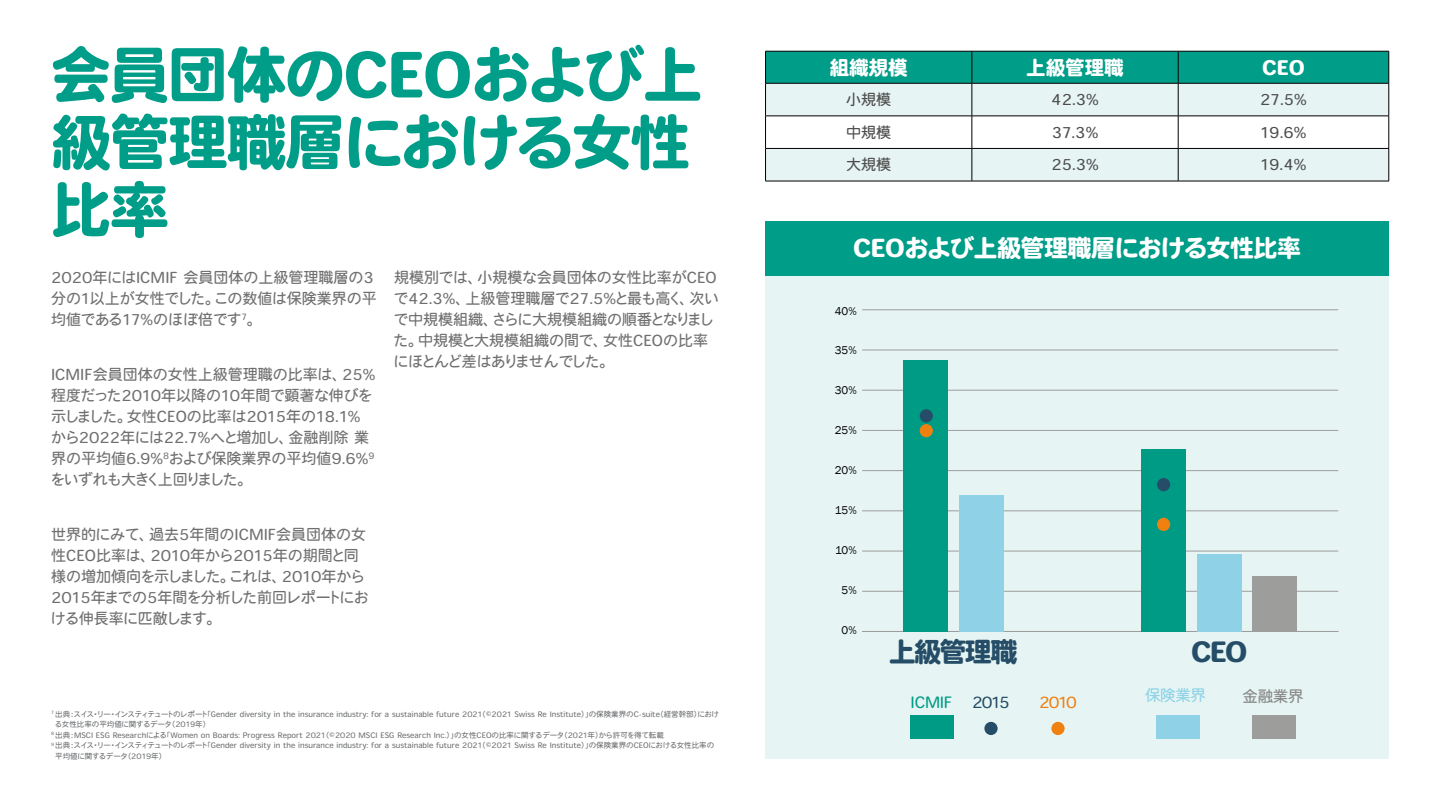
<style>
.page{position:relative;width:1440px;height:810px;background:#fff}
.page>*{position:absolute;margin:0;border:0;box-sizing:border-box;transform-origin:0 0}
.t1{font:60px/67.5px "Heisei Maru Go Std W8";letter-spacing:-.025em;color:#009d88}
.t2{font:27.08px "Heisei Maru Go Std W8";letter-spacing:-.06em;color:#254d67}
.t3{font:24px "Heisei Maru Go Std W8";letter-spacing:-.02em;color:#fff}
.t4{font:19.5px "Heisei Maru Go Std W8";color:#fff}
.t5{font:15.45px "Heisei Maru Go Std W4";letter-spacing:-.02em;color:#009b85}
.t6{font:15.45px "Heisei Maru Go Std W4";color:#254d67}
.t7{font:15.45px "Heisei Maru Go Std W4";color:#f08013}
.t8{font:15.45px "Heisei Maru Go Std W4";color:#8fd2e7}
.t9{font:15.45px "Heisei Maru Go Std W4";color:#878787}
.t10{font:15px/21px "Heisei Maru Go Std W4";color:#706f6f}
.t11{font:15px "Heisei Maru Go Std W4";color:#4d4d4d}
.t12{font:11.62px "Franklin Gothic";color:#000}
.t13{font:7.5px "Heisei Maru Go Std W4";color:#6d6f71}
</style>
<div class="page">
<div style="left:766px;top:52px;width:623px;height:31px;background:#009d88"></div>
<svg style="left:766px;top:84px;width:623px;height:97px;fill:#e6f5f3"></svg>
<hr style="left:765px;top:51px;width:207px;height:1px;background:#000">
<hr style="left:765px;top:51px;width:1px;height:32px;background:#000">
<hr style="left:972px;top:51px;width:206px;height:1px;background:#000">
<hr style="left:972px;top:51px;width:1px;height:32px;background:#000">
<hr style="left:1178px;top:51px;width:211px;height:1px;background:#000">
<hr style="left:1178px;top:51px;width:1px;height:32px;background:#000">
<hr style="left:1389px;top:51px;width:1px;height:32px;background:#000">
<hr style="left:765px;top:83px;width:207px;height:1px;background:#000">
<hr style="left:765px;top:83px;width:1px;height:33px;background:#000">
<hr style="left:972px;top:83px;width:206px;height:1px;background:#000">
<hr style="left:972px;top:83px;width:1px;height:33px;background:#000">
<hr style="left:1178px;top:83px;width:211px;height:1px;background:#000">
<hr style="left:1178px;top:83px;width:1px;height:33px;background:#000">
<hr style="left:1389px;top:83px;width:1px;height:33px;background:#000">
<hr style="left:765px;top:116px;width:207px;height:1px;background:#000">
<hr style="left:765px;top:116px;width:1px;height:32px;background:#000">
<hr style="left:972px;top:116px;width:206px;height:1px;background:#000">
<hr style="left:972px;top:116px;width:1px;height:32px;background:#000">
<hr style="left:1178px;top:116px;width:211px;height:1px;background:#000">
<hr style="left:1178px;top:116px;width:1px;height:32px;background:#000">
<hr style="left:1389px;top:116px;width:1px;height:32px;background:#000">
<hr style="left:765px;top:148px;width:207px;height:1px;background:#000">
<hr style="left:765px;top:149px;width:1px;height:32px;background:#000">
<hr style="left:972px;top:148px;width:206px;height:1px;background:#000">
<hr style="left:972px;top:149px;width:1px;height:32px;background:#000">
<hr style="left:1178px;top:148px;width:211px;height:1px;background:#000">
<hr style="left:1178px;top:149px;width:1px;height:32px;background:#000">
<hr style="left:1389px;top:149px;width:1px;height:32px;background:#000">
<hr style="left:765px;top:181px;width:207px;height:1px;background:#000">
<hr style="left:972px;top:181px;width:206px;height:1px;background:#000">
<hr style="left:1178px;top:181px;width:211px;height:1px;background:#000">
<div style="left:765px;top:275px;width:624px;height:484px;background:#e6f5f3"></div>
<div style="left:910px;top:715px;width:43px;height:24px;background:#009b85"></div>
<div style="left:1156px;top:715px;width:43px;height:24px;background:#8fd2e7"></div>
<div style="left:1252px;top:715px;width:44px;height:24px;background:#9d9d9c"></div>
<div style="left:984px;top:722px;width:14px;height:13px;background:#254d67;border-radius:50%"></div>
<hr style="left:862px;top:631px;width:476px;height:1px;background:#9d9d9c">
<hr style="left:862px;top:591px;width:476px;height:1px;background:#9d9d9c">
<hr style="left:862px;top:551px;width:476px;height:1px;background:#9d9d9c">
<hr style="left:862px;top:511px;width:476px;height:1px;background:#9d9d9c">
<hr style="left:862px;top:471px;width:476px;height:1px;background:#9d9d9c">
<hr style="left:862px;top:430px;width:476px;height:1px;background:#9d9d9c">
<hr style="left:862px;top:390px;width:476px;height:1px;background:#9d9d9c">
<hr style="left:862px;top:350px;width:476px;height:1px;background:#9d9d9c">
<hr style="left:862px;top:310px;width:476px;height:1px;background:#9d9d9c">
<div style="left:1253px;top:576px;width:44px;height:55px;background:#9d9d9c"></div>
<div style="left:959px;top:495px;width:44px;height:136px;background:#8fd2e7"></div>
<div style="left:1197px;top:554px;width:44px;height:77px;background:#8fd2e7"></div>
<div style="left:903px;top:360px;width:45px;height:271px;background:#009b85"></div>
<div style="left:1141px;top:449px;width:45px;height:182px;background:#009b85"></div>
<div style="left:920px;top:409px;width:13px;height:13px;background:#254d67;border-radius:50%"></div>
<div style="left:1051px;top:722px;width:14px;height:13px;background:#f0800f;border-radius:50%"></div>
<div style="left:920px;top:424px;width:13px;height:13px;background:#f0800f;border-radius:50%"></div>
<div style="left:1157px;top:478px;width:13px;height:13px;background:#254d67;border-radius:50%"></div>
<div style="left:1157px;top:518px;width:13px;height:13px;background:#f0800f;border-radius:50%"></div>
<div style="left:765px;top:221px;width:624px;height:54px;background:#009d88"></div>
<h1 class="t1" style="left:51px;top:43px;width:653px">会員団体のCEOおよび上級管理職層における女性比率</h1>
<p class="t10" style="left:51px;top:267px;width:327px">2020年にはICMIF 会員団体の上級管理職層の3分の1以上が女性でした。この数値は保険業界の平均値である17%のほぼ倍です<sup>7</sup>。</p>
<p class="t10" style="left:50px;top:364px;width:327px">ICMIF会員団体の女性上級管理職の比率は、25%程度だった2010年以降の10年間で顕著な伸びを示しました。女性CEOの比率は2015年の18.1%から2022年には22.7%へと増加し、金融削除業界の平均値6.9%<sup>8</sup>および保険業界の平均値9.6%<sup>9</sup>をいずれも大きく上回りました。</p>
<p class="t10" style="left:51px;top:524px;width:320px">世界的にみて、過去5年間のICMIF会員団体の女性CEO比率は、2010年から2015年の期間と同様の増加傾向を示しました。これは、2010年から<br>2015年までの5年間を分析した前回レポートにおける伸長率に匹敵します。</p>
<p class="t10" style="left:394px;top:267px;width:327px">規模別では、小規模な会員団体の女性比率がCEOで42.3%、上級管理職層で27.5%と最も高く、次いで中規模組織、さらに大規模組織の順番となりました。中規模と大規模組織の間で、女性CEOの比率にほとんど差はありませんでした。</p>
<p class="t13" style="left:51px;top:709px;width:669px"><sup>7</sup> 出典：スイス・リー・インスティテュートのレポート「Gender diversity in the insurance industry: for a sustainable future 2021（©2021 Swiss Re Institute）」の保険業界のC-suite（経営幹部）におけ</p>
<p class="t13" style="left:55px;top:720px;width:157px">る女性比率の平均値に関するデータ（2019年）</p>
<p class="t13" style="left:51px;top:730px;width:614px"><sup>8</sup> 出典：MSCI ESG Researchによる「Women on Boards: Progress Report 2021（©2020 MSCI ESG Research Inc.）」の女性CEOの比率に関するデータ（2021年）から許可を得て転載</p>
<p class="t13" style="left:51px;top:741px;width:665px"><sup>9</sup> 出典：スイス・リー・インスティテュートのレポート「Gender diversity in the insurance industry: for a sustainable future 2021（©2021 Swiss Re Institute）」の保険業界のCEOにおける女性比率の</p>
<p class="t13" style="left:55px;top:751px;width:112px">平均値に関するデータ（2019年）</p>
<h3 class="t4" style="left:830px;top:57px;width:79px">組織規模</h3>
<h3 class="t4" style="left:1026px;top:57px;width:99px">上級管理職</h3>
<h3 class="t4" style="left:1262px;top:57px;width:44px">CEO</h3>
<p class="t11" style="left:846px;top:90px;width:46px">小規模</p>
<p class="t11" style="left:1051px;top:90px;width:49px">42.3%</p>
<p class="t11" style="left:1260px;top:90px;width:48px">27.5%</p>
<p class="t11" style="left:846px;top:122px;width:46px">中規模</p>
<p class="t11" style="left:1052px;top:122px;width:48px">37.3%</p>
<p class="t11" style="left:1261px;top:122px;width:47px">19.6%</p>
<p class="t11" style="left:846px;top:155px;width:46px">大規模</p>
<p class="t11" style="left:1051px;top:155px;width:49px">25.3%</p>
<p class="t11" style="left:1261px;top:155px;width:47px">19.4%</p>
<h3 class="t3" style="left:853px;top:234px;width:449px">CEOおよび上級管理職層における女性比率</h3>
<p class="t12" style="left:835px;top:303px;width:23px">40%</p>
<p class="t12" style="left:835px;top:343px;width:23px">35%</p>
<p class="t12" style="left:835px;top:383px;width:23px">30%</p>
<p class="t12" style="left:835px;top:423px;width:23px">25%</p>
<p class="t12" style="left:835px;top:463px;width:23px">20%</p>
<p class="t12" style="left:835px;top:503px;width:23px">15%</p>
<p class="t12" style="left:835px;top:543px;width:23px">10%</p>
<p class="t12" style="left:842px;top:583px;width:17px">5%</p>
<p class="t12" style="left:842px;top:623px;width:17px">0%</p>
<h2 class="t2" style="left:889px;top:637px;width:130px">上級管理職</h2>
<h2 class="t2" style="left:1191px;top:637px;width:58px">CEO</h2>
<p class="t5" style="left:911px;top:691px;width:43px">ICMIF</p>
<p class="t6" style="left:972px;top:692px;width:39px">2015</p>
<p class="t7" style="left:1039px;top:692px;width:39px">2010</p>
<p class="t8" style="left:1145px;top:685px;width:62px">保険業界</p>
<p class="t9" style="left:1243px;top:686px;width:62px">金融業界</p>
</div>
